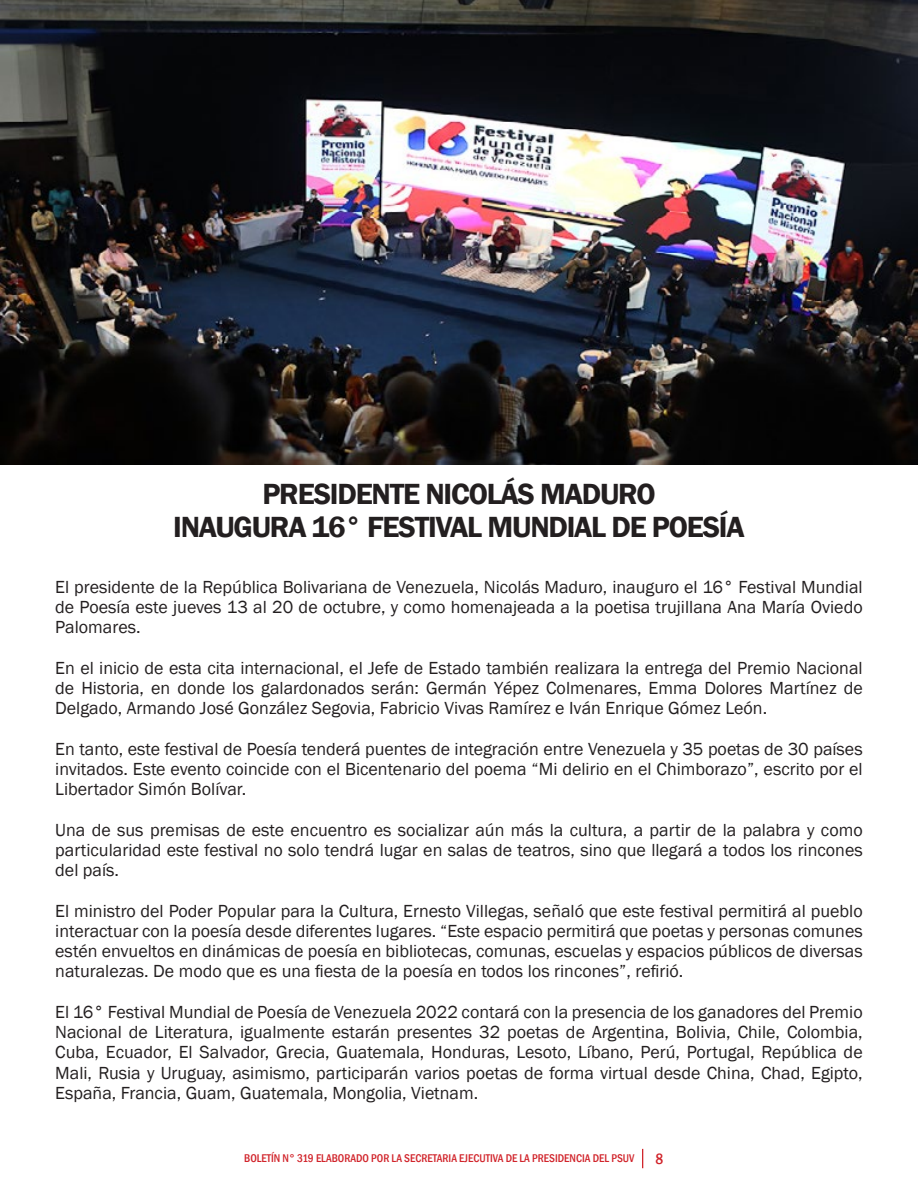
<style>
.page{position:relative;width:918px;height:1188px;background:#fff}
.page>*{position:absolute;margin:0;border:0;box-sizing:border-box;transform-origin:0 0}
.Estilo_de_párrafo_1{font:600 30px/33px "Franklin Gothic";letter-spacing:-.04em;color:#231f20;text-align:center}
.t1{font:18px/20.2px "Franklin Gothic";color:#231f20;text-align:justify}
.t2{font:500 condensed 15.3px "Franklin Gothic";color:#d1232a}
.t3{font:500 condensed 11.55px "Franklin Gothic";color:#d1232a}
</style>
<div class="page">
<svg style="left:642px;top:1149px;width:1px;height:19px"></svg>
<img style="left:0;top:0;width:918px;height:465px">
<p class="Estilo_de_párrafo_1" style="left:173px;top:478px;width:573px">PRESIDENTE NICOLÁS MADURO<br>INAUGURA 16° FESTIVAL MUNDIAL DE POESÍA</p>
<p class="t1" style="left:55px;top:577px;width:809px">El presidente de la República Bolivariana de Venezuela, Nicolás Maduro, inauguro el 16° Festival Mundial de Poesía este jueves 13 al 20 de octubre, y como homenajeada a la poetisa trujillana Ana María Oviedo Palomares.</p>
<p class="t1" style="left:55px;top:658px;width:809px">En el inicio de esta cita internacional, el Jefe de Estado también realizara la entrega del Premio Nacional de Historia, en donde los galardonados serán: Germán Yépez Colmenares, Emma Dolores Martínez de Delgado, Armando José González Segovia, Fabricio Vivas Ramírez e Iván Enrique Gómez León.</p>
<p class="t1" style="left:55px;top:739px;width:809px">En tanto, este festival de Poesía tenderá puentes de integración entre Venezuela y 35 poetas de 30 países invitados. Este evento coincide con el Bicentenario del poema “Mi delirio en el Chimborazo”, escrito por el Libertador Simón Bolívar.</p>
<p class="t1" style="left:55px;top:820px;width:809px">Una de sus premisas de este encuentro es socializar aún más la cultura, a partir de la palabra y como particularidad este festival no solo tendrá lugar en salas de teatros, sino que llegará a todos los rincones del país.</p>
<p class="t1" style="left:55px;top:901px;width:809px">El ministro del Poder Popular para la Cultura, Ernesto Villegas, señaló que este festival permitirá al pueblo interactuar con la poesía desde diferentes lugares. “Este espacio permitirá que poetas y personas comunes estén envueltos en dinámicas de poesía en bibliotecas, comunas, escuelas y espacios públicos de diversas naturalezas. De modo que es una fiesta de la poesía en todos los rincones”, refirió.</p>
<p class="t1" style="left:55px;top:1002px;width:809px">El 16° Festival Mundial de Poesía de Venezuela 2022 contará con la presencia de los ganadores del Premio Nacional de Literatura, igualmente estarán presentes 32 poetas de Argentina, Bolivia, Chile, Colombia, Cuba, Ecuador, El Salvador, Grecia, Guatemala, Honduras, Lesoto, Líbano, Perú, Portugal, República de Mali, Rusia y Uruguay, asimismo, participarán varios poetas de forma virtual desde China, Chad, Egipto, España, Francia, Guam, Guatemala, Mongolia, Vietnam.</p>
<p class="t3" style="left:244px;top:1150px;width:392px">BOLETÍN N° 319 ELABORADO POR LA SECRETARIA EJECUTIVA DE LA PRESIDENCIA DEL PSUV</p>
<p class="t2" style="left:655px;top:1149px;width:9px">8</p>
</div>
